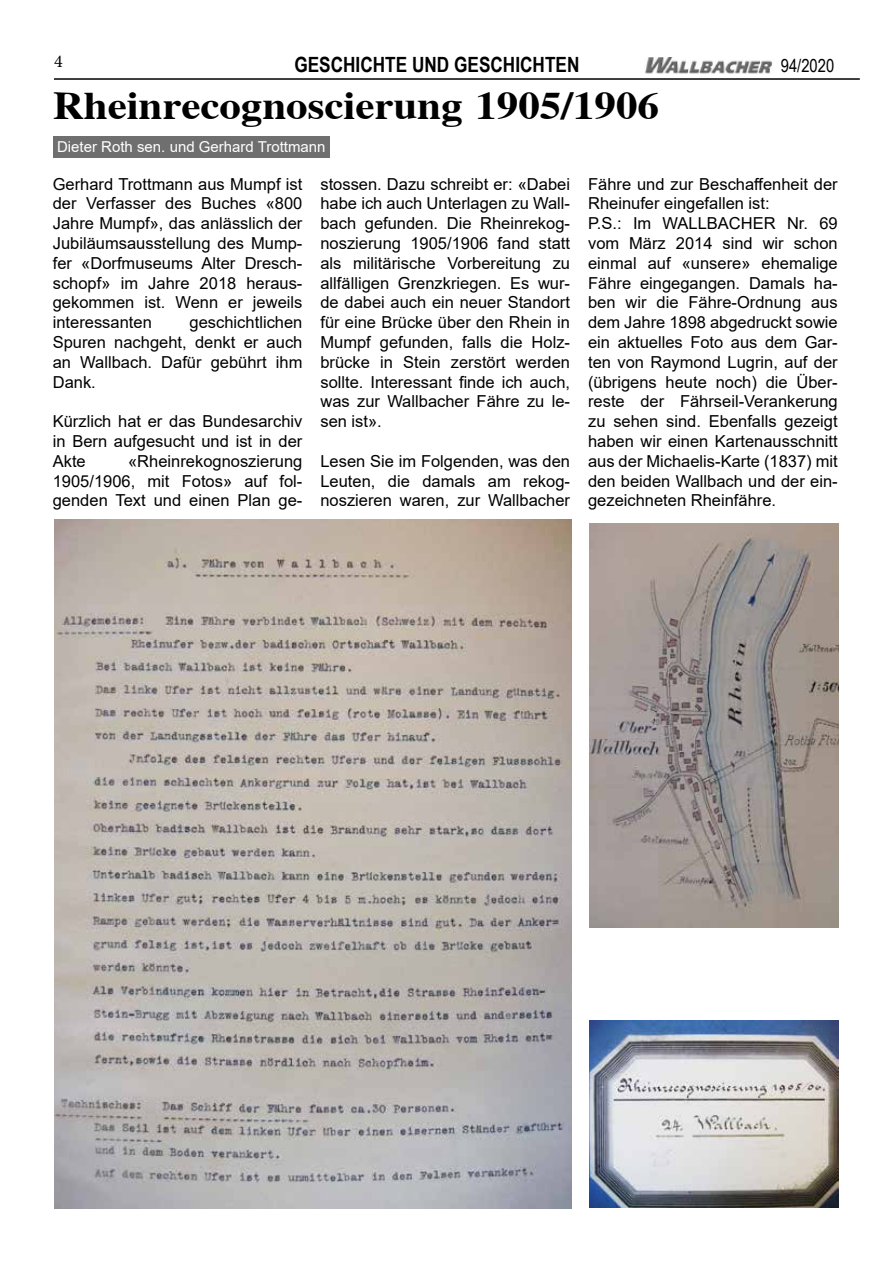
<style>
.page{position:relative;width:893px;height:1263px;background:#fff}
.page>*{position:absolute;margin:0;border:0;box-sizing:border-box;transform-origin:0 0}
.t1{font:700 39px "Cardiff";color:#000;scale:1.1 1}
.t2{font:700 21px "Arial Narrow";color:#000}
.t3{font:18px "Arial Narrow";color:#000}
.t4{font:18px "Minion Pro";color:#000}
.t5{font:16.5px/19.8px "Arial";color:#000;text-align:justify}
.t6{font:15px "Arial";color:#fff}
</style>
<div class="page">
<img style="left:589px;top:1020px;width:250px;height:188px">
<img style="left:54px;top:520px;width:517px;height:689px">
<img style="left:589px;top:523px;width:250px;height:404px">
<div style="left:53px;top:136px;width:276px;height:21px;background:#706f6f"></div>
<hr style="left:54px;top:78px;width:806px;height:2px;background:#000">
<img style="left:645px;top:57px;width:127px;height:16px">
<p class="t4" style="left:54px;top:49px;width:10px">4</p>
<h1 class="t1" style="left:53px;top:82px;width:553px">Rheinrecognoscierung 1905/1906</h1>
<p class="t2" style="left:294px;top:49px;width:287px">GESCHICHTE UND GESCHICHTEN</p>
<p class="t6" style="left:57px;top:137px;width:270px">Dieter Roth sen. und Gerhard Trottmann</p>
<p class="t3" style="left:781px;top:52px;width:55px">94/2020</p>
<p class="t5" style="left:53px;top:174px;width:251px">Gerhard Trottmann aus Mumpf ist der Verfasser des Buches «800<br>Jahre Mumpf», das anlässlich der Jubiläumsausstellung des Mump&shy;fer «Dorfmuseums Alter Dresch&shy;schopf» im Jahre 2018 heraus&shy;gekommen ist. Wenn er jeweils interessanten</p>
<p class="t5" style="left:53px;top:312px;width:251px;text-indent:137px">geschichtlichen Spuren nachgeht, denkt er auch an Wallbach. Dafür gebührt ihm Dank.</p>
<p class="t5" style="left:53px;top:411px;width:251px">Kürzlich hat er das Bundesarchiv in Bern aufgesucht und ist in der Akte</p>
<p class="t5" style="left:53px;top:451px;width:251px;text-indent:75px">«Rheinrekognoszierung 1905/1906, mit Fotos» auf fol&shy;genden Text und einen Plan ge-</p>
<p class="t5" style="left:320px;top:174px;width:251px">stossen. Dazu schreibt er: «Dabei habe ich auch Unterlagen zu Wall&shy;bach gefunden. Die Rheinrekog&shy;noszierung 1905/1906 fand statt als militärische Vorbereitung zu allfälligen Grenzkriegen. Es wur&shy;de dabei auch ein neuer Standort für eine Brücke über den Rhein in Mumpf gefunden, falls die Holz&shy;brücke in Stein zerstört werden sollte. Interessant finde ich auch, was zur Wallbacher Fähre zu le&shy;sen ist».</p>
<p class="t5" style="left:320px;top:451px;width:251px">Lesen Sie im Folgenden, was den Leuten, die damals am rekog&shy;noszieren waren, zur Wallbacher</p>
<p class="t5" style="left:588px;top:174px;width:251px;text-align:left">Fähre und zur Beschaffenheit der<br>Rheinufer eingefallen ist:<br>P.S.: Im WALLBACHER Nr. 69 vom März 2014 sind wir schon einmal auf «unsere» ehemalige<br>Fähre eingegangen. Damals ha&shy;ben wir die Fähre-Ordnung aus dem Jahre 1898 abgedruckt sowie ein aktuelles Foto aus dem Gar&shy;ten von Raymond Lugrin, auf der (übrigens heute noch) die Über&shy;reste der Fährseil-Verankerung zu sehen sind. Ebenfalls gezeigt haben wir einen Kartenausschnitt aus der Michaelis-Karte (1837) mit den beiden Wallbach und der ein&shy;gezeichneten Rheinfähre.</p>
</div>
